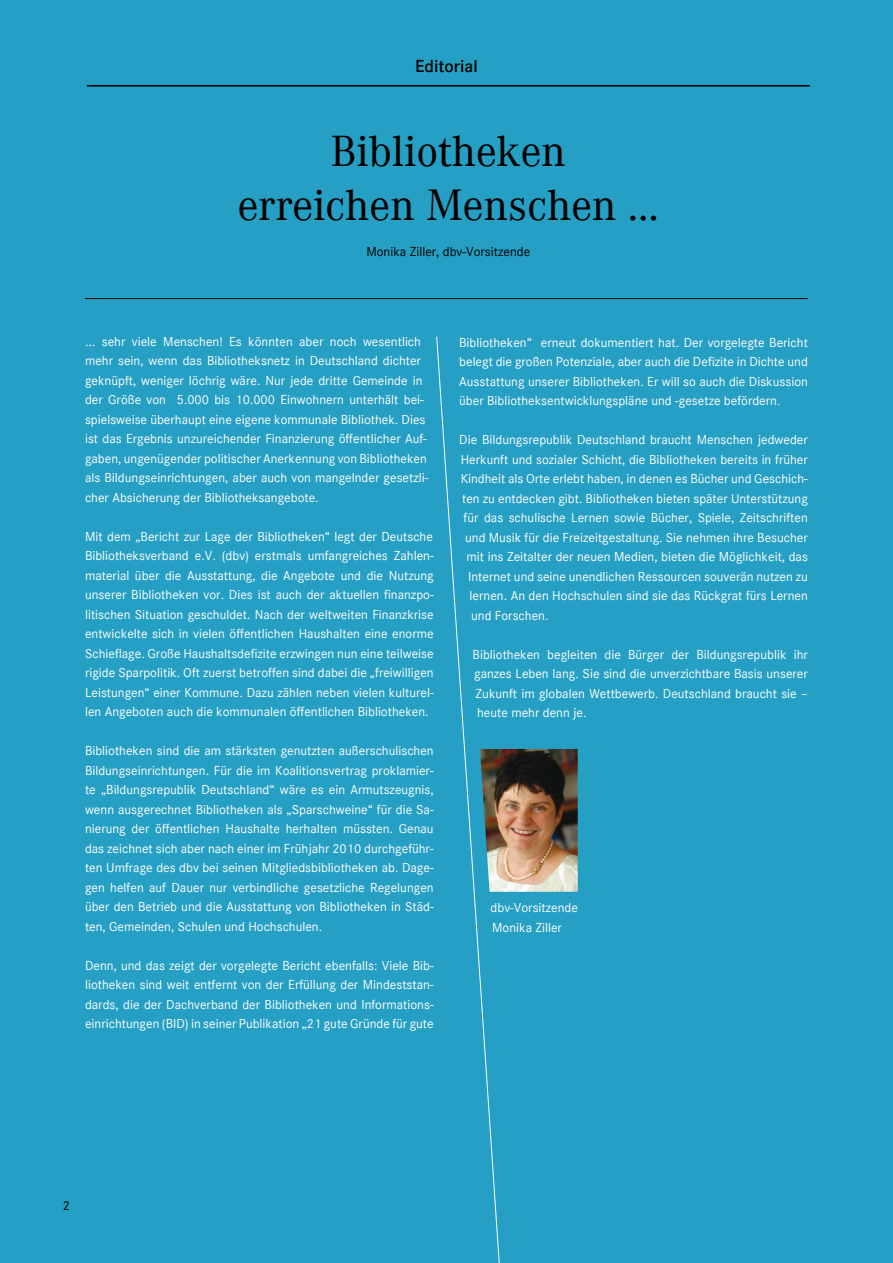
<style>
.page{position:relative;width:893px;height:1263px;background:#259fc3}
.page>*{position:absolute;margin:0;border:0;box-sizing:border-box;transform-origin:0 0}
.t1{font:45px/54px "Corporate A";color:#000;text-align:center}
.t2{font:600 18px "Corporate S";color:#000}
.t3{font:13.5px/19.5px "Corporate S";color:#fff;text-align:justify}
.t4{font:13.5px "Corporate S";color:#000}
</style>
<div class="page">
<hr style="left:87px;top:85px;width:723px;height:2px;background:#000">
<hr style="left:85px;top:298px;width:723px;height:1px;background:#000">
<svg style="left:436px;top:336px;width:64px;height:927px"></svg>
<img style="left:480px;top:749px;width:98px;height:143px">
<h2 class="t2" style="left:415px;top:55px;width:64px">Editorial</h2>
<h1 class="t1" style="left:238px;top:126px;width:423px">Bibliotheken erreichen Menschen ...</h1>
<p class="t4" style="left:366px;top:244px;width:165px">Monika Ziller, dbv-Vorsitzende</p>
<p class="t3" style="left:85px;top:332px;width:345px;text-align:left">... sehr viele Menschen! Es könnten aber noch wesentlich mehr sein, wenn das Bibliotheksnetz in Deutschland dichter geknüpft, weniger löchrig wäre. Nur jede dritte Gemeinde in der Größe von 5.000 bis 10.000 Einwohnern unterhält bei&shy;spielsweise überhaupt eine eigene kommunale Bibliothek. Dies ist das Ergebnis unzureichender Finanzierung öffentlicher Auf&shy;gaben, ungenügender politischer Anerkennung von Bibliotheken als Bildungseinrichtungen, aber auch von mangelnder gesetzli&shy;cher Absicherung der Bibliotheksangebote.</p>
<p class="t3" style="left:85px;top:526px;width:350px">Mit dem „Bericht zur Lage der Bibliotheken“ legt der Deutsche Bibliotheksverband e.V. (dbv) erstmals umfangreiches Zahlen&shy;material über die Ausstattung, die Angebote und die Nutzung unserer Bibliotheken vor. Dies ist auch der aktuellen finanzpo&shy;litischen Situation geschuldet. Nach der weltweiten Finanzkrise entwickelte sich in vielen öffentlichen Haushalten eine enorme Schieflage. Große Haushaltsdefizite erzwingen nun eine teilweise rigide Sparpolitik. Oft zuerst betroffen sind dabei die „freiwilligen Leistungen“ einer Kommune. Dazu zählen neben vielen kulturel&shy;len Angeboten auch die kommunalen öffentlichen Bibliotheken.</p>
<p class="t3" style="left:85px;top:741px;width:350px">Bibliotheken sind die am stärksten genutzten außerschulischen Bildungseinrichtungen. Für die im Koalitionsvertrag proklamier&shy;te „Bildungsrepublik Deutschland“ wäre es ein Armutszeugnis, wenn ausgerechnet Bibliotheken als „Sparschweine“ für die Sa&shy;nierung der öffentlichen Haushalte herhalten müssten. Genau das zeichnet sich aber nach einer im Frühjahr 2010 durchgeführ&shy;ten Umfrage des dbv bei seinen Mitgliedsbibliotheken ab. Dage&shy;gen helfen auf Dauer nur verbindliche gesetzliche Regelungen über den Betrieb und die Ausstattung von Bibliotheken in Städ&shy;ten, Gemeinden, Schulen und Hochschulen.</p>
<p class="t3" style="left:85px;top:955px;width:350px">Denn, und das zeigt der vorgelegte Bericht ebenfalls: Viele Bib&shy;liotheken sind weit entfernt von der Erfüllung der Mindeststan&shy;dards, die der Dachverband der Bibliotheken und Informations&shy;einrichtungen (BID) in seiner Publikation „21 gute Gründe für gute</p>
<p class="t3" style="left:459px;top:332px;width:350px">Bibliotheken“ erneut dokumentiert hat. Der vorgelegte Bericht belegt die großen Potenziale, aber auch die Defizite in Dichte und Ausstattung unserer Bibliotheken. Er will so auch die Diskussion über Bibliotheksentwicklungspläne und -gesetze befördern.</p>
<p class="t3" style="left:459px;top:430px;width:350px">Die Bildungsrepublik Deutschland braucht Menschen jedweder</p>
<p class="t3" style="left:461px;top:449px;width:349px">Herkunft und sozialer Schicht, die Bibliotheken bereits in früher</p>
<p class="t3" style="left:461px;top:469px;width:349px">Kindheit als Orte erlebt haben, in denen es Bücher und Geschich-</p>
<p class="t3" style="left:462px;top:488px;width:347px">ten zu entdecken gibt. Bibliotheken bieten später Unterstützung</p>
<p class="t3" style="left:464px;top:508px;width:346px">für das schulische Lernen sowie Bücher, Spiele, Zeitschriften</p>
<p class="t3" style="left:465px;top:527px;width:344px">und Musik für die Freizeitgestaltung. Sie nehmen ihre Besucher</p>
<p class="t3" style="left:467px;top:547px;width:343px">mit ins Zeitalter der neuen Medien, bieten die Möglichkeit, das</p>
<p class="t3" style="left:468px;top:566px;width:341px">Internet und seine unendlichen Ressourcen souverän nutzen zu</p>
<p class="t3" style="left:470px;top:586px;width:340px">lernen. An den Hochschulen sind sie das Rückgrat fürs Lernen</p>
<p class="t3" style="left:471px;top:605px;width:79px">und Forschen.</p>
<p class="t3" style="left:473px;top:644px;width:337px">Bibliotheken begleiten die Bürger der Bildungsrepublik ihr ganzes Leben lang. Sie sind die unverzichtbare Basis unserer Zukunft im globalen Wettbewerb. Deutschland braucht sie – heute mehr denn je.</p>
<p class="t3" style="left:491px;top:898px;width:89px">dbv-Vorsitzende<br>Monika Ziller</p>
<p class="t4" style="left:63px;top:1198px;width:9px">2</p>
</div>
